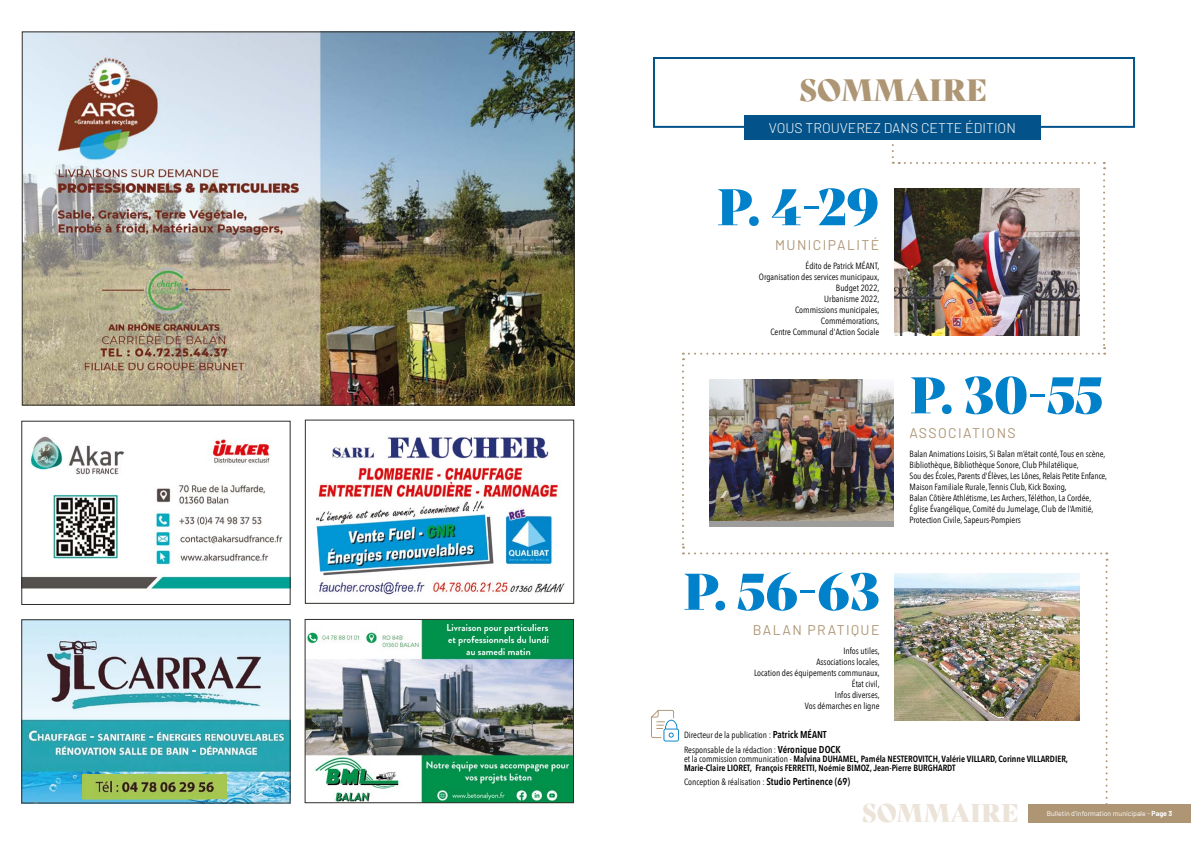
<style>
.page{position:relative;width:1191px;height:842px;background:#fff}
.page>*{position:absolute;margin:0;border:0;box-sizing:border-box;transform-origin:0 0}
.t1{font:50px "Bely Display";color:#0081c9}
.t2{font:30px "Bely Display";color:#ae9675}
.t3{font:25px "Bely Display";color:#ece3d9}
.t4{font:14px "Barlow";letter-spacing:.1em;color:#ae9675}
.t5{font:300 14px "Barlow";color:#fff}
.t6{font:9px/11px "Avenir Next Condensed";color:#000;text-align:right}
.t7{font:600 9px/9px "Avenir Next Condensed";color:#000}
.t8{font:7px "Barlow";color:#fff}
.s1{font-weight:600;font-size:10px}
.s2{font-weight:400}
.s3{font-weight:700}
</style>
<div class="page">
<img style="left:24px;top:33px;width:548px;height:371px">
<div style="left:653px;top:57px;width:482px;height:71px;border:2px solid #035289"></div>
<div style="left:1028px;top:804px;width:163px;height:19px;background:#ae9675"></div>
<img style="left:651px;top:132px;width:456px;height:672px">
<img style="left:23px;top:621px;width:266px;height:180px">
<img style="left:83px;top:774px;width:143px;height:24px">
<div style="left:21px;top:619px;width:270px;height:184px;border:1px solid #312e29"></div>
<div style="left:744px;top:116px;width:296px;height:24px;background:#035289"></div>
<img style="left:306px;top:621px;width:266px;height:180px">
<div style="left:304px;top:619px;width:270px;height:184px;border:1px solid #312e29"></div>
<img style="left:313px;top:435px;width:252px;height:160px">
<div style="left:305px;top:420px;width:269px;height:184px;border:1px solid #312e29"></div>
<img style="left:23px;top:436px;width:266px;height:153px">
<div style="left:21px;top:421px;width:270px;height:184px;border:1px solid #312e29"></div>
<h2 class="t2" style="left:799px;top:66px;width:190px">SOMMAIRE</h2>
<h3 class="t5" style="left:769px;top:119px;width:248px">VOUS TROUVEREZ DANS CETTE ÉDITION</h3>
<h1 class="t1" style="left:716px;top:167px;width:164px">P. 4-29</h1>
<h3 class="t4" style="left:775px;top:236px;width:106px">MUNICIPALITÉ</h3>
<p class="t6" style="left:759px;top:259px;width:122px">Édito de Patrick MÉANT,<br>Organisation des services municipaux,<br>Budget 2022,<br>Urbanisme 2022,<br>Commissions municipales,<br>Commémorations,<br>Centre Communal d'Action Sociale</p>
<h1 class="t1" style="left:683px;top:551px;width:198px">P. 56-63</h1>
<h3 class="t4" style="left:753px;top:621px;width:128px">BALAN PRATIQUE</h3>
<p class="t6" style="left:754px;top:645px;width:127px">Infos utiles,<br>Associations locales,<br>Location des équipements communaux,<br>État civil,<br>Infos diverses,<br>Vos démarches en ligne</p>
<h1 class="t1" style="left:909px;top:355px;width:195px">P. 30-55</h1>
<h3 class="t4" style="left:909px;top:425px;width:108px">ASSOCIATIONS</h3>
<p class="t6" style="left:909px;top:448px;width:199px;text-align:left">Balan Animations Loisirs, Si Balan m’était conté, Tous en scène, Bibliothèque, Bibliothèque Sonore, Club Philatélique,<br>Sou des Écoles, Parents d'Élèves, Les Lônes, Relais Petite Enfance, Maison Familiale Rurale, Tennis Club, Kick Boxing,<br>Balan Côtière Athlétisme, Les Archers, Téléthon, La Cordée, Église Évangélique, Comité du Jumelage, Club de l’Amitié, Protection Civile, Sapeurs-Pompiers</p>
<p class="t6" style="left:684px;top:727px;width:158px;line-height:15px;text-align:left">Directeur de la publication : <span class="s1">Patrick MÉANT<br></span>Responsable de la rédaction : <span class="s1">Véronique DOCK</span></p>
<p class="t7" style="left:684px;top:754px;width:386px"><span class="s2">et la commission communication -</span> Malvina DUHAMEL, Paméla NESTEROVITCH, Valérie VILLARD, Corinne VILLARDIER,<br>Marie-Claire LIORET, François FERRETTI, Noémie BIMOZ, Jean-Pierre BURGHARDT</p>
<p class="t6" style="left:684px;top:776px;width:168px">Conception &amp; réalisation : <span class="s1">Studio Pertinence (69)</span></p>
<h3 class="t3" style="left:862px;top:793px;width:158px">SOMMAIRE</h3>
<p class="t8" style="left:1047px;top:810px;width:127px">Bulletin d’information municipale - <span class="s3">Page 3</span></p>
</div>
